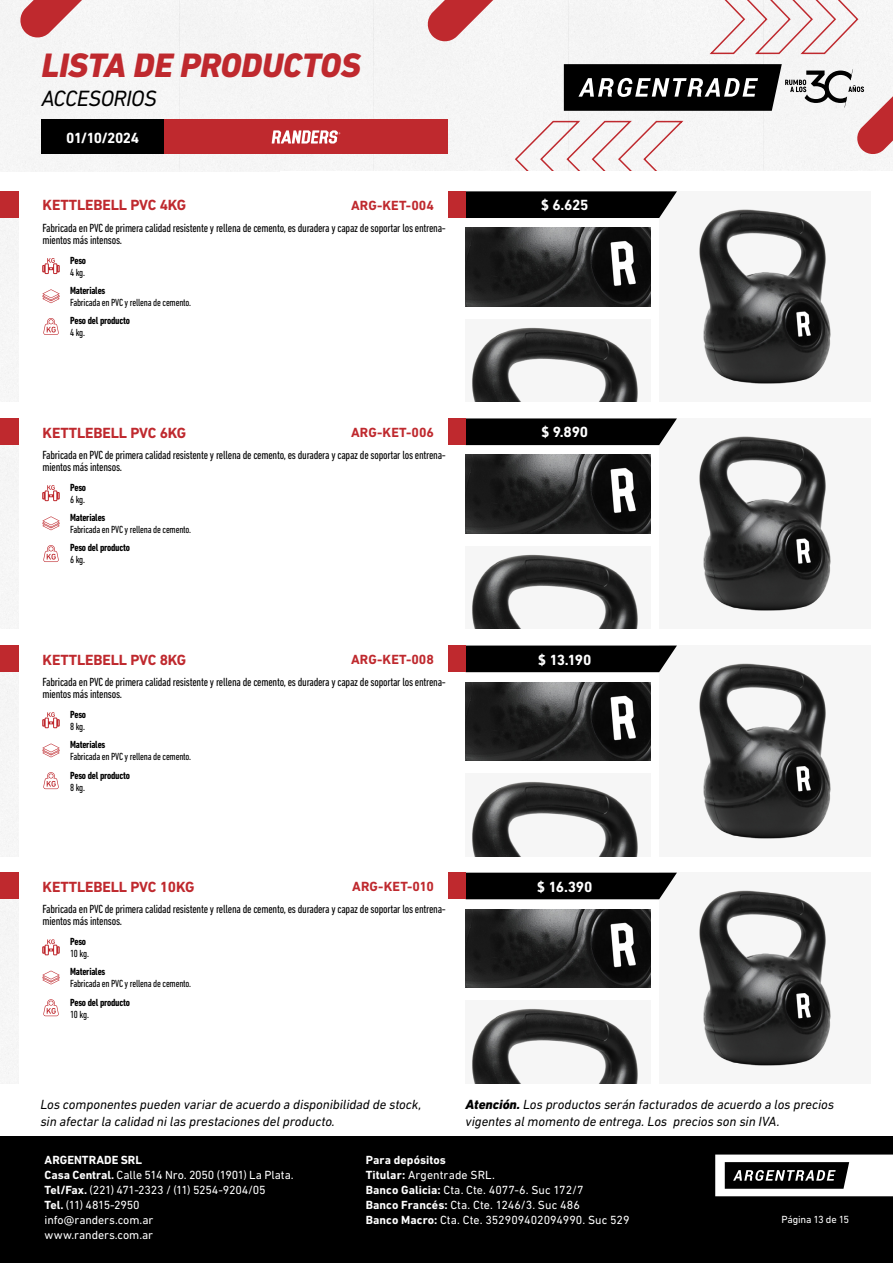
<style>
.page{position:relative;width:893px;height:1263px;background:#fff}
.page>*{position:absolute;margin:0;border:0;box-sizing:border-box;transform-origin:0 0}
.t1{font:italic 800 34.5px "DIN Next LT Pro";letter-spacing:-.01em;color:#bf292e}
.t2{font:italic 22.5px "DIN Next LT Pro";letter-spacing:-.025em;color:#000}
.t3{font:700 15px "DIN Next LT Pro";letter-spacing:-.01em;color:#bf292e}
.t4{font:700 15px "DIN Next LT Pro";letter-spacing:-.025em;color:#fff}
.t5{font:italic 13.5px/16.2px "DIN Next LT Pro";letter-spacing:-.005em;color:#000}
.t6{font:700 13.5px "DIN Next LT Pro";letter-spacing:.005em;color:#bf292e}
.t7{font:condensed 12px/12px "DIN Next LT Pro";letter-spacing:-.02em;color:#000}
.t8{font:12px/15px "DIN Next LT Pro";letter-spacing:-.005em;color:#fff}
.t9{font:condensed 10.5px "DIN Next LT Pro";letter-spacing:-.02em;color:#000}
.t10{font:700 condensed 10.5px "DIN Next LT Pro";letter-spacing:-.02em;color:#000}
.t11{font:10.5px "DIN Next LT Pro";letter-spacing:-.02em;color:#fff}
.s1{font-weight:800}
.s2{font-weight:700}
</style>
<div class="page">
<div style="left:0;top:0;width:426px;height:171px;background:#f5f5f5"></div>
<svg style="left:19px;top:0;width:137px;height:39px"></svg>
<div style="left:0;top:1136px;width:893px;height:127px;background:#000"></div>
<svg style="left:715px;top:1154px;width:178px;height:42px"></svg>
<div style="left:41px;top:120px;width:123px;height:34px;background:#000"></div>
<div style="left:164px;top:120px;width:284px;height:34px;background:#bf292e"></div>
<svg style="left:272px;top:130px;width:68px;height:14px"></svg>
<img style="left:699px;top:218px;width:132px;height:166px">
<img style="left:466px;top:228px;width:184px;height:79px">
<img style="left:471px;top:327px;width:167px;height:75px">
<svg style="left:426px;top:0;width:467px;height:218px"></svg>
<svg style="left:43px;top:258px;width:16px;height:16px"></svg>
<svg style="left:43px;top:289px;width:17px;height:14px"></svg>
<svg style="left:43px;top:318px;width:16px;height:17px"></svg>
<div style="left:449px;top:191px;width:17px;height:27px;background:#bf292e"></div>
<div style="left:0;top:191px;width:19px;height:27px;background:#bf292e"></div>
<img style="left:699px;top:436px;width:132px;height:175px">
<img style="left:466px;top:455px;width:184px;height:79px">
<img style="left:471px;top:554px;width:167px;height:75px">
<svg style="left:466px;top:418px;width:211px;height:27px;background:#0e0e0e"></svg>
<svg style="left:43px;top:485px;width:16px;height:16px"></svg>
<svg style="left:43px;top:516px;width:17px;height:14px"></svg>
<svg style="left:43px;top:545px;width:16px;height:17px"></svg>
<div style="left:449px;top:418px;width:17px;height:27px;background:#bf292e"></div>
<div style="left:0;top:418px;width:19px;height:27px;background:#bf292e"></div>
<img style="left:699px;top:663px;width:132px;height:176px">
<img style="left:466px;top:682px;width:184px;height:79px">
<img style="left:471px;top:781px;width:167px;height:75px">
<svg style="left:466px;top:645px;width:211px;height:27px;background:#0f0f0f"></svg>
<svg style="left:43px;top:712px;width:16px;height:16px"></svg>
<svg style="left:43px;top:743px;width:17px;height:14px"></svg>
<svg style="left:43px;top:772px;width:16px;height:17px"></svg>
<div style="left:449px;top:645px;width:17px;height:27px;background:#bf292e"></div>
<div style="left:0;top:645px;width:19px;height:27px;background:#bf292e"></div>
<img style="left:699px;top:890px;width:132px;height:176px">
<img style="left:466px;top:909px;width:184px;height:79px">
<img style="left:471px;top:1008px;width:167px;height:75px">
<div style="left:466px;top:873px;width:211px;height:26px;background:#000"></div>
<svg style="left:43px;top:939px;width:16px;height:16px"></svg>
<svg style="left:43px;top:970px;width:17px;height:14px"></svg>
<svg style="left:43px;top:999px;width:16px;height:17px"></svg>
<div style="left:449px;top:873px;width:17px;height:26px;background:#bf292e"></div>
<div style="left:0;top:873px;width:19px;height:26px;background:#bf292e"></div>
<h1 class="t1" style="left:41px;top:45px;width:321px">LISTA DE PRODUCTOS</h1>
<h2 class="t2" style="left:41px;top:85px;width:117px">ACCESORIOS</h2>
<p class="t4" style="left:66px;top:129px;width:74px">01/10/2024</p>
<p class="t3" style="left:43px;top:197px;width:145px">KETTLEBELL PVC 4KG</p>
<p class="t6" style="left:351px;top:197px;width:84px">ARG-KET-004</p>
<p class="t4" style="left:541px;top:196px;width:49px">$ 6.625</p>
<p class="t7" style="left:43px;top:221px;width:405px">Fabricada en PVC de primera calidad resistente y rellena de cemento, es duradera y capaz de soportar los entrena&shy;mientos más intensos.</p>
<p class="t10" style="left:70px;top:254px;width:18px">Peso</p>
<p class="t9" style="left:70px;top:267px;width:17px">4 kg.</p>
<p class="t10" style="left:70px;top:285px;width:37px">Materiales</p>
<p class="t9" style="left:70px;top:297px;width:123px">Fabricada en PVC y rellena de cemento.</p>
<p class="t10" style="left:70px;top:315px;width:61px">Peso del producto</p>
<p class="t9" style="left:70px;top:327px;width:17px">4 kg.</p>
<p class="t3" style="left:43px;top:424px;width:145px">KETTLEBELL PVC 6KG</p>
<p class="t6" style="left:351px;top:424px;width:84px">ARG-KET-006</p>
<p class="t4" style="left:541px;top:423px;width:49px">$ 9.890</p>
<p class="t7" style="left:43px;top:448px;width:405px">Fabricada en PVC de primera calidad resistente y rellena de cemento, es duradera y capaz de soportar los entrena&shy;mientos más intensos.</p>
<p class="t10" style="left:70px;top:482px;width:18px">Peso</p>
<p class="t9" style="left:70px;top:494px;width:17px">6 kg.</p>
<p class="t10" style="left:70px;top:512px;width:37px">Materiales</p>
<p class="t9" style="left:70px;top:524px;width:123px">Fabricada en PVC y rellena de cemento.</p>
<p class="t10" style="left:70px;top:542px;width:61px">Peso del producto</p>
<p class="t9" style="left:70px;top:554px;width:17px">6 kg.</p>
<p class="t3" style="left:43px;top:651px;width:145px">KETTLEBELL PVC 8KG</p>
<p class="t6" style="left:351px;top:651px;width:84px">ARG-KET-008</p>
<p class="t4" style="left:538px;top:651px;width:55px">$ 13.190</p>
<p class="t7" style="left:43px;top:676px;width:405px">Fabricada en PVC de primera calidad resistente y rellena de cemento, es duradera y capaz de soportar los entrena&shy;mientos más intensos.</p>
<p class="t10" style="left:70px;top:709px;width:18px">Peso</p>
<p class="t9" style="left:70px;top:721px;width:17px">8 kg.</p>
<p class="t10" style="left:70px;top:739px;width:37px">Materiales</p>
<p class="t9" style="left:70px;top:751px;width:123px">Fabricada en PVC y rellena de cemento.</p>
<p class="t10" style="left:70px;top:769px;width:61px">Peso del producto</p>
<p class="t9" style="left:70px;top:781px;width:17px">8 kg.</p>
<p class="t3" style="left:43px;top:878px;width:154px">KETTLEBELL PVC 10KG</p>
<p class="t6" style="left:352px;top:878px;width:83px">ARG-KET-010</p>
<p class="t4" style="left:537px;top:878px;width:57px">$ 16.390</p>
<p class="t7" style="left:43px;top:903px;width:405px">Fabricada en PVC de primera calidad resistente y rellena de cemento, es duradera y capaz de soportar los entrena&shy;mientos más intensos.</p>
<p class="t10" style="left:70px;top:936px;width:18px">Peso</p>
<p class="t9" style="left:70px;top:948px;width:20px">10 kg.</p>
<p class="t10" style="left:70px;top:966px;width:37px">Materiales</p>
<p class="t9" style="left:70px;top:978px;width:123px">Fabricada en PVC y rellena de cemento.</p>
<p class="t10" style="left:70px;top:996px;width:61px">Peso del producto</p>
<p class="t9" style="left:70px;top:1008px;width:20px">10 kg.</p>
<p class="t5" style="left:466px;top:1096px;width:370px"><span class="s1">Atención.</span> Los productos serán facturados de acuerdo a los precios vigentes al momento de entrega. Los precios son sin IVA.</p>
<p class="t5" style="left:40px;top:1096px;width:383px">Los componentes pueden variar de acuerdo a disponibilidad de stock, sin afectar la calidad ni las prestaciones del producto.</p>
<p class="t8" style="left:45px;top:1152px;width:251px"><span class="s2">ARGENTRADE SRL<br>Casa Central.</span> Calle 514 Nro. 2050 (1901) La Plata.<br><span class="s2">Tel/Fax.</span> (221) 471-2323 / (11) 5254-9204/05<br><span class="s2">Tel.</span> (11) 4815-2950<br>info@randers.com.ar<br>www.randers.com.ar</p>
<p class="t8" style="left:366px;top:1152px;width:265px"><span class="s2">Para depósitos<br>Titular:</span> Argentrade SRL.<br><span class="s2">Banco Galicia:</span> Cta. Cte. 4077-6. Suc 172/7<br><span class="s2">Banco Francés:</span> Cta. Cte. 1246/3. Suc 486<br><span class="s2">Banco Macro:</span> Cta. Cte. 352909402094990. Suc 529</p>
<p class="t11" style="left:781px;top:1213px;width:69px">Página 13 de 15</p>
</div>
